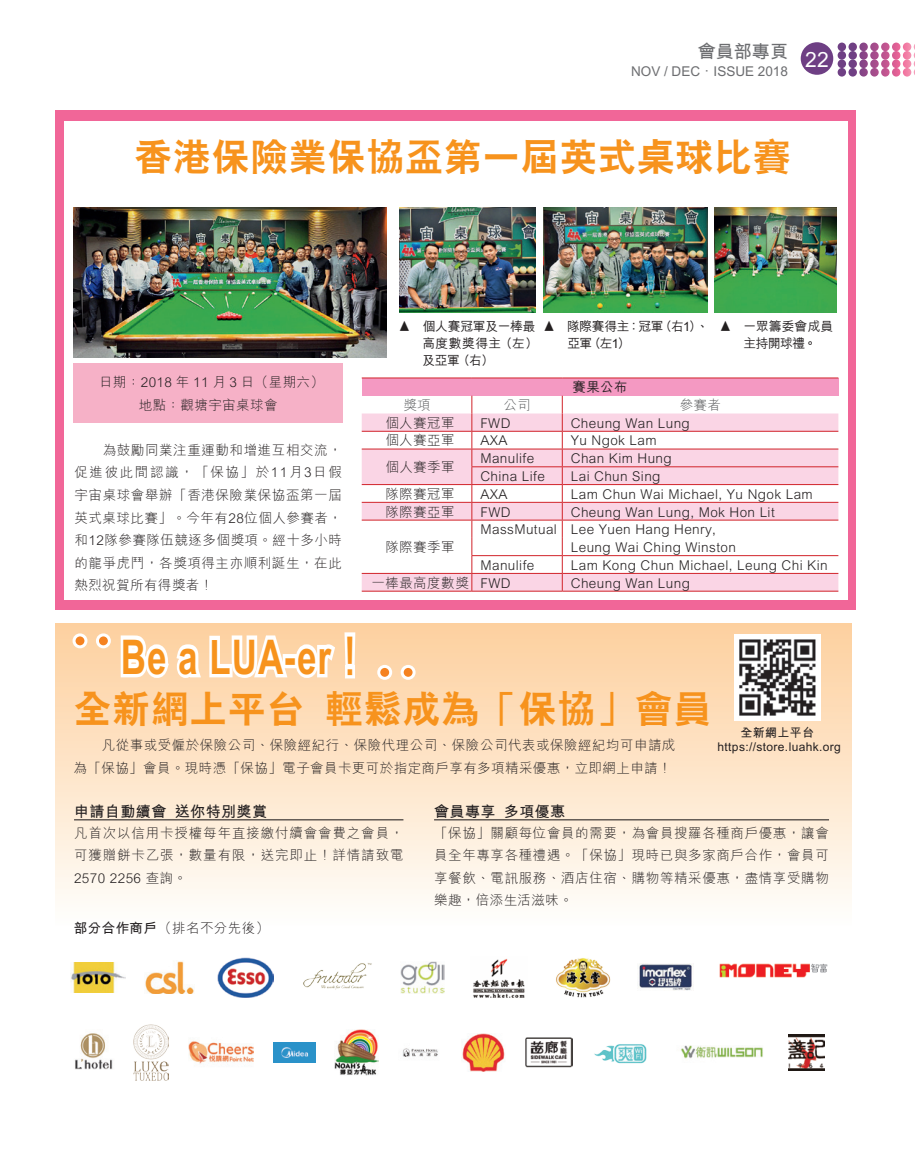
<style>
.page{position:relative;width:915px;height:1149px;background:#fff}
.page>*{position:absolute;margin:0;border:0;box-sizing:border-box;transform-origin:0 0}
.t1{font:47.85px "C Hei 2 Xbold HKSCS";letter-spacing:.03em;color:#f7931d;scale:.73 1}
.t2{font:37.5px "C Hei 2 Xbold HKSCS";letter-spacing:.03em;color:#f7931d}
.t3{font:21px "M Hei Bold HKSCS";color:#fff}
.t4{font:18px "M Hei Bold HKSCS";color:#6c6d70}
.t5{font:15px "M Hei Bold HKSCS";letter-spacing:.03em;color:#231f20}
.t6{font:13.5px/22.5px "M Hei Light HKSCS";letter-spacing:.03em;color:#231f20;text-align:justify}
.t7{font:13.5px "M Hei Bold HKSCS";color:#6c6d70}
.t8{font:13.5px "M Hei Light HKSCS";letter-spacing:.03em;color:#57585a}
.t9{font:13.5px "M Hei Medium HKSCS";color:#231f20}
.t10{font:12.75px/17.2px "M Hei Medium HKSCS";letter-spacing:-.02em;color:#231f20}
.t11{font:12.75px/17.2px "M Hei Medium HKSCS";color:#231f20;text-align:center}
.t12{font:12px/13.5px "M Hei Bold HKSCS";letter-spacing:.03em;color:#231f20;text-align:center}
.s1{font-family:"M Hei Bold HKSCS"}
</style>
<div class="page">
<svg style="left:55px;top:623px;width:796px;height:458px"></svg>
<div style="left:55px;top:111px;width:800px;height:498px;background:#f16698"></div>
<div style="left:64px;top:121px;width:782px;height:478px;background:#fff"></div>
<hr style="left:361px;top:590px;width:110px;height:1px;background:#d1232a">
<hr style="left:471px;top:590px;width:91px;height:1px;background:#d1232a">
<hr style="left:562px;top:590px;width:276px;height:1px;background:#d1232a">
<img style="left:74px;top:207px;width:312px;height:151px">
<img style="left:399px;top:207px;width:136px;height:29px">
<img style="left:543px;top:207px;width:164px;height:29px">
<img style="left:714px;top:207px;width:122px;height:29px">
<img style="left:361px;top:236px;width:477px;height:354px">
<hr style="left:74px;top:819px;width:329px;height:1px;background:#231f20">
<img style="left:733px;top:634px;width:87px;height:86px">
<img style="left:71px;top:961px;width:54px;height:30px">
<img style="left:144px;top:960px;width:51px;height:33px">
<img style="left:217px;top:957px;width:56px;height:39px">
<img style="left:299px;top:959px;width:76px;height:30px">
<img style="left:400px;top:960px;width:44px;height:33px">
<img style="left:470px;top:955px;width:57px;height:42px">
<img style="left:553px;top:949px;width:59px;height:55px">
<img style="left:637px;top:963px;width:56px;height:27px">
<img style="left:719px;top:963px;width:108px;height:14px">
<img style="left:68px;top:1029px;width:49px;height:45px">
<img style="left:133px;top:1023px;width:35px;height:56px">
<img style="left:188px;top:1037px;width:66px;height:29px">
<img style="left:273px;top:1041px;width:42px;height:21px">
<img style="left:335px;top:1029px;width:43px;height:45px">
<img style="left:398px;top:1042px;width:44px;height:19px">
<img style="left:462px;top:1032px;width:43px;height:38px">
<img style="left:525px;top:1036px;width:47px;height:31px">
<img style="left:592px;top:1038px;width:62px;height:27px">
<img style="left:676px;top:1041px;width:92px;height:21px">
<img style="left:788px;top:1033px;width:36px;height:37px">
<div style="left:73px;top:363px;width:269px;height:60px;background:#f6b1c7"></div>
<hr style="left:434px;top:819px;width:394px;height:1px;background:#231f20">
<svg style="left:118px;top:625px;width:240px;height:59px"></svg>
<div style="left:74px;top:634px;width:12px;height:12px;background:#f58220;border-radius:50%"></div>
<div style="left:72px;top:633px;width:15px;height:15px;border:3px solid #fff;border-radius:50%"></div>
<div style="left:378px;top:666px;width:12px;height:12px;background:#f58220;border-radius:50%"></div>
<div style="left:377px;top:664px;width:15px;height:15px;border:3px solid #fff;border-radius:50%"></div>
<div style="left:97px;top:634px;width:12px;height:12px;background:#f58220;border-radius:50%"></div>
<div style="left:96px;top:633px;width:15px;height:15px;border:3px solid #fff;border-radius:50%"></div>
<svg style="left:402px;top:666px;width:12px;height:12px"></svg>
<div style="left:400px;top:664px;width:15px;height:15px;border:3px solid #fff;border-radius:50%"></div>
<div style="left:800px;top:42px;width:33px;height:33px;background:#6e3f84;border-radius:50%"></div>
<svg style="left:837px;top:43px;width:77px;height:34px"></svg>
<h3 class="t4" style="left:697px;top:38px;width:91px">會員部專頁</h3>
<p class="t7" style="left:631px;top:61px;width:158px">NOV / DEC．ISSUE 2018</p>
<h3 class="t3" style="left:805px;top:44px;width:25px">22</h3>
<h2 class="t2" style="left:134px;top:132px;width:657px">香港保險業保協盃第一屆英式桌球比賽</h2>
<p class="t6" style="left:99px;top:370px;width:226px;text-align:center">日期：2018 年 11 月 3 日（星期六）地點：觀塘宇宙桌球會</p>
<p class="t6" style="left:74px;top:438px;width:269px;text-indent:28px">為鼓勵同業注重運動和增進互相交流，促進彼此間認識，「保協」於11月3日假宇宙桌球會舉辦「香港保險業保協盃第一屆英式桌球比賽」。今年有28位個人參賽者，和12隊參賽隊伍競逐多個獎項。經十多小時的龍爭虎鬥，各獎項得主亦順利誕生，在此熱烈祝賀所有得獎者！</p>
<h1 class="t1" style="left:121px;top:623px;width:338px">Be a LUA-er！</h1>
<p class="t10" style="left:422px;top:316px;width:117px;text-indent:-24px">▲　個人賽冠軍及一棒最高度數獎得主（左）及亞軍（右）</p>
<p class="t10" style="left:567px;top:316px;width:143px;text-indent:-24px">▲　隊際賽得主：冠軍（右1）、亞軍（左1）</p>
<p class="t11" style="left:719px;top:316px;width:116px">▲　一眾籌委會成員主持開球禮。</p>
<p class="t9" style="left:572px;top:377px;width:57px">賽果公布</p>
<p class="t8" style="left:403px;top:395px;width:29px">獎項</p>
<p class="t8" style="left:503px;top:395px;width:29px">公司</p>
<p class="t8" style="left:679px;top:395px;width:43px">參賽者</p>
<p class="t6" style="left:385px;top:411px;width:71px">個人賽冠軍</p>
<p class="t6" style="left:480px;top:411px;width:32px">FWD</p>
<p class="t6" style="left:570px;top:411px;width:120px">Cheung Wan Lung</p>
<p class="t6" style="left:385px;top:428px;width:71px">個人賽亞軍</p>
<p class="t6" style="left:480px;top:428px;width:29px">AXA</p>
<p class="t6" style="left:570px;top:428px;width:87px">Yu Ngok Lam</p>
<p class="t6" style="left:385px;top:455px;width:71px">個人賽季軍</p>
<p class="t6" style="left:480px;top:446px;width:55px">Manulife</p>
<p class="t6" style="left:570px;top:446px;width:102px">Chan Kim Hung</p>
<p class="t6" style="left:480px;top:464px;width:66px">China Life</p>
<p class="t6" style="left:570px;top:464px;width:91px">Lai Chun Sing</p>
<p class="t6" style="left:385px;top:482px;width:71px">隊際賽冠軍</p>
<p class="t6" style="left:480px;top:482px;width:29px">AXA</p>
<p class="t6" style="left:570px;top:482px;width:243px">Lam Chun Wai Michael, Yu Ngok Lam</p>
<p class="t6" style="left:385px;top:499px;width:71px">隊際賽亞軍</p>
<p class="t6" style="left:480px;top:499px;width:32px">FWD</p>
<p class="t6" style="left:570px;top:499px;width:205px">Cheung Wan Lung, Mok Hon Lit</p>
<p class="t6" style="left:385px;top:535px;width:71px">隊際賽季軍</p>
<p class="t6" style="left:480px;top:517px;width:237px">MassMutual Lee Yuen Hang Henry,</p>
<p class="t6" style="left:570px;top:535px;width:166px">Leung Wai Ching Winston</p>
<p class="t6" style="left:480px;top:553px;width:55px">Manulife</p>
<p class="t6" style="left:570px;top:553px;width:258px">Lam Kong Chun Michael, Leung Chi Kin</p>
<p class="t6" style="left:371px;top:570px;width:140px">一棒最高度數獎 FWD</p>
<p class="t6" style="left:570px;top:570px;width:120px">Cheung Wan Lung</p>
<h2 class="t2" style="left:74px;top:683px;width:638px">全新網上平台 輕鬆成為「保協」會員</h2>
<p class="t6" style="left:74px;top:733px;width:603px;text-align:right">凡從事或受僱於保險公司、保險經紀行、保險代理公司、保險公司代表或保險經紀均可申請成<br>為「保協」會員。現時憑「保協」電子會員卡更可於指定商戶享有多項精采優惠，立即網上申請！</p>
<p class="t12" style="left:717px;top:724px;width:125px">全新網上平台https://store.luahk.org</p>
<p class="t5" style="left:74px;top:800px;width:194px">申請自動續會送你特別獎賞</p>
<p class="t6" style="left:74px;top:820px;width:331px">凡首次以信用卡授權每年直接繳付續會會費之會員，可獲贈餅卡乙張，數量有限，送完即止！詳情請致電2570 2256 查詢。</p>
<p class="t6" style="left:74px;top:915px;width:197px"><span class="s1">部分合作商戶</span>（排名不分先後）</p>
<p class="t5" style="left:434px;top:800px;width:133px">會員專享多項優惠</p>
<p class="t6" style="left:434px;top:820px;width:396px">「保協」關顧每位會員的需要，為會員搜羅各種商戶優惠，讓會員全年專享各種禮遇。「保協」現時已與多家商戶合作，會員可享餐飲、電訊服務、酒店住宿、購物等精采優惠，盡情享受購物樂趣，倍添生活滋味。</p>
</div>
